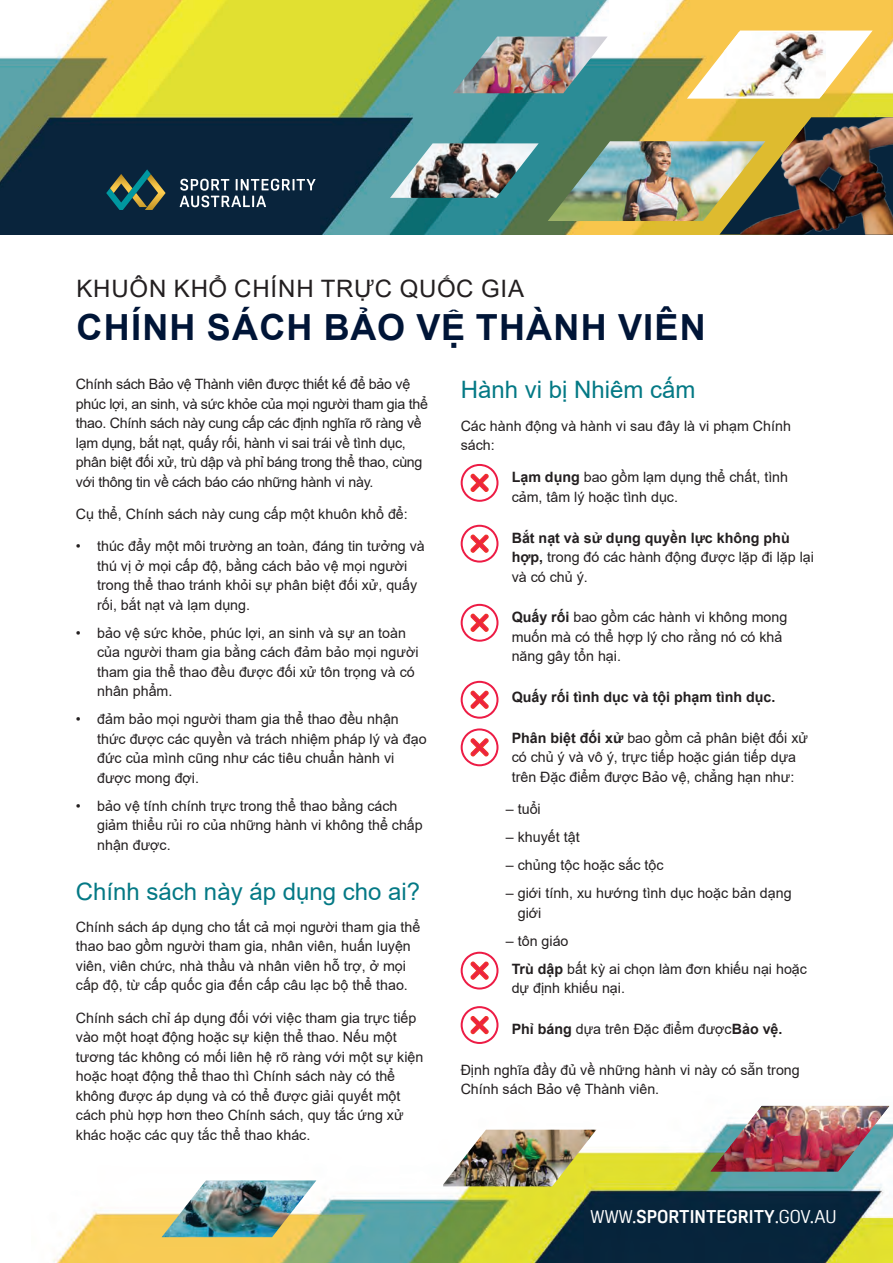
<style>
.page{position:relative;width:893px;height:1263px;background:#fff}
.page>*{position:absolute;margin:0;border:0;box-sizing:border-box;transform-origin:0 0}
.t1{font:700 36px "Arial";letter-spacing:.035em;color:#001537}
.t2{font:24px "Arial";color:#047985}
.t3{font:24px "Arial";letter-spacing:.035em;color:#231f20}
.t4{font:700 18px "Oscine";color:#fff}
.t5{font:14.25px/19.5px "Arial";color:#231f20}
.t6{font:14.25px/19.5px "Arial";letter-spacing:-.02em;color:#231f20}
.t7{font:700 14.25px "Arial";color:#231f20}
.s1{font-weight:700}
.s2{font-weight:400}
</style>
<div class="page">
<img style="left:53px;top:1105px;width:840px;height:158px">
<img style="left:0;top:0;width:893px;height:235px">
<svg style="left:687px;top:31px;width:186px;height:68px"></svg>
<img style="left:724px;top:32px;width:102px;height:65px">
<img style="left:390px;top:143px;width:149px;height:55px">
<img style="left:710px;top:1106px;width:179px;height:65px">
<svg style="left:719px;top:117px;width:19px;height:118px"></svg>
<img style="left:738px;top:117px;width:155px;height:118px">
<img style="left:548px;top:141px;width:217px;height:80px">
<img style="left:443px;top:1130px;width:153px;height:56px">
<img style="left:162px;top:1180px;width:154px;height:57px">
<img style="left:453px;top:37px;width:155px;height:56px">
<svg style="left:180px;top:179px;width:135px;height:28px;background:#485c6e"></svg>
<svg style="left:106px;top:169px;width:60px;height:41px;background:#35544b"></svg>
<svg style="left:461px;top:464px;width:37px;height:38px"></svg>
<svg style="left:461px;top:525px;width:37px;height:38px"></svg>
<svg style="left:461px;top:604px;width:37px;height:38px"></svg>
<svg style="left:461px;top:681px;width:37px;height:38px"></svg>
<svg style="left:461px;top:728px;width:37px;height:38px"></svg>
<svg style="left:461px;top:952px;width:37px;height:37px"></svg>
<svg style="left:461px;top:1006px;width:37px;height:38px"></svg>
<p class="t3" style="left:76px;top:272px;width:449px">KHUÔN KHỔ CHÍNH TRỰC QUỐC GIA</p>
<h2 class="t1" style="left:77px;top:302px;width:631px">CHÍNH SÁCH BẢO VỆ THÀNH VIÊN</h2>
<p class="t6" style="left:76px;top:374px;width:354px">Chính sách Bảo vệ Thành viên được thiết kế để bảo vệ phúc lợi, an sinh, và sức khỏe của mọi người tham gia thể thao. Chính sách này cung cấp các định nghĩa rõ ràng về lạm dụng, bắt nạt, quấy rối, hành vi sai trái về tình dục, phân biệt đối xử, trù dập và phỉ báng trong thể thao, cùng với thông tin về cách báo cáo những hành vi này.</p>
<p class="t5" style="left:76px;top:504px;width:333px">Cụ thể, Chính sách này cung cấp một khuôn khổ để:</p>
<p class="t5" style="left:97px;top:536px;width:329px;text-indent:-21px">• thúc đẩy một môi trường an toàn, đáng tin tưởng và thú vị ở mọi cấp độ, bằng cách bảo vệ mọi người trong thể thao tránh khỏi sự phân biệt đối xử, quấy rối, bắt nạt và lạm dụng.</p>
<p class="t5" style="left:97px;top:623px;width:323px;text-indent:-21px">• bảo vệ sức khỏe, phúc lợi, an sinh và sự an toàn của người tham gia bằng cách đảm bảo mọi người tham gia thể thao đều được đối xử tôn trọng và có nhân phẩm.</p>
<p class="t5" style="left:97px;top:709px;width:331px;text-indent:-21px">• đảm bảo mọi người tham gia thể thao đều nhận thức được các quyền và trách nhiệm pháp lý và đạo đức của mình cũng như các tiêu chuẩn hành vi được mong đợi.</p>
<p class="t5" style="left:97px;top:796px;width:327px;text-indent:-21px">• bảo vệ tính chính trực trong thể thao bằng cách giảm thiểu rủi ro của những hành vi không thể chấp nhận được.</p>
<h3 class="t2" style="left:76px;top:875px;width:346px">Chính sách này áp dụng cho ai?</h3>
<p class="t5" style="left:76px;top:917px;width:346px">Chính sách áp dụng cho tất cả mọi người tham gia thể thao bao gồm người tham gia, nhân viên, huấn luyện viên, viên chức, nhà thầu và nhân viên hỗ trợ, ở mọi cấp độ, từ cấp quốc gia đến cấp câu lạc bộ thể thao.</p>
<p class="t5" style="left:76px;top:1008px;width:349px">Chính sách chỉ áp dụng đối với việc tham gia trực tiếp vào một hoạt động hoặc sự kiện thể thao. Nếu một tương tác không có mối liên hệ rõ ràng với một sự kiện hoặc hoạt động thể thao thì Chính sách này có thể không được áp dụng và có thể được giải quyết một cách phù hợp hơn theo Chính sách, quy tắc ứng xử khác hoặc các quy tắc thể thao khác.</p>
<h3 class="t2" style="left:461px;top:373px;width:236px">Hành vi bị Nhiêm cấm</h3>
<p class="t5" style="left:461px;top:416px;width:332px">Các hành động và hành vi sau đây là vi phạm Chính sách:</p>
<p class="t5" style="left:512px;top:467px;width:278px"><span class="s1">Lạm dụng</span> bao gồm lạm dụng thể chất, tình cảm, tâm lý hoặc tình dục.</p>
<p class="t5" style="left:512px;top:528px;width:304px"><span class="s1">Bắt nạt và sử dụng quyền lực không phù hợp,</span> trong đó các hành động được lặp đi lặp lại và có chủ ý.</p>
<p class="t5" style="left:512px;top:607px;width:277px"><span class="s1">Quấy rối</span> bao gồm các hành vi không mong muốn mà có thể hợp lý cho rằng nó có khả năng gây tổn hại.</p>
<p class="t7" style="left:512px;top:687px;width:265px">Quấy rối tình dục và tội phạm tình dục.</p>
<p class="t5" style="left:512px;top:728px;width:298px"><span class="s1">Phân biệt đối xử</span> bao gồm cả phân biệt đối xử có chủ ý và vô ý, trực tiếp hoặc gián tiếp dựa trên Đặc điểm được Bảo vệ, chẳng hạn như:</p>
<p class="t5" style="left:506px;top:799px;width:36px">– tuổi</p>
<p class="t5" style="left:506px;top:827px;width:75px">– khuyết tật</p>
<p class="t5" style="left:506px;top:855px;width:159px">– chủng tộc hoặc sắc tộc</p>
<p class="t5" style="left:518px;top:883px;width:275px;text-indent:-12px">– giới tính, xu hướng tình dục hoặc bản dạng giới</p>
<p class="t5" style="left:506px;top:931px;width:64px">– tôn giáo</p>
<p class="t5" style="left:512px;top:959px;width:297px"><span class="s1">Trù dập</span> bất kỳ ai chọn làm đơn khiếu nại hoặc dự định khiếu nại.</p>
<p class="t5" style="left:512px;top:1019px;width:272px"><span class="s1">Phỉ báng</span> dựa trên Đặc điểm được<span class="s1">Bảo vệ.</span></p>
<p class="t5" style="left:461px;top:1060px;width:341px">Định nghĩa đầy đủ về những hành vi này có sẵn trong<br>Chính sách Bảo vệ Thành viên.</p>
<p class="t4" style="left:590px;top:1207px;width:247px"><span class="s2">WWW.</span>SPORTINTEGRITY<span class="s2">.GOV.AU</span></p>
</div>
